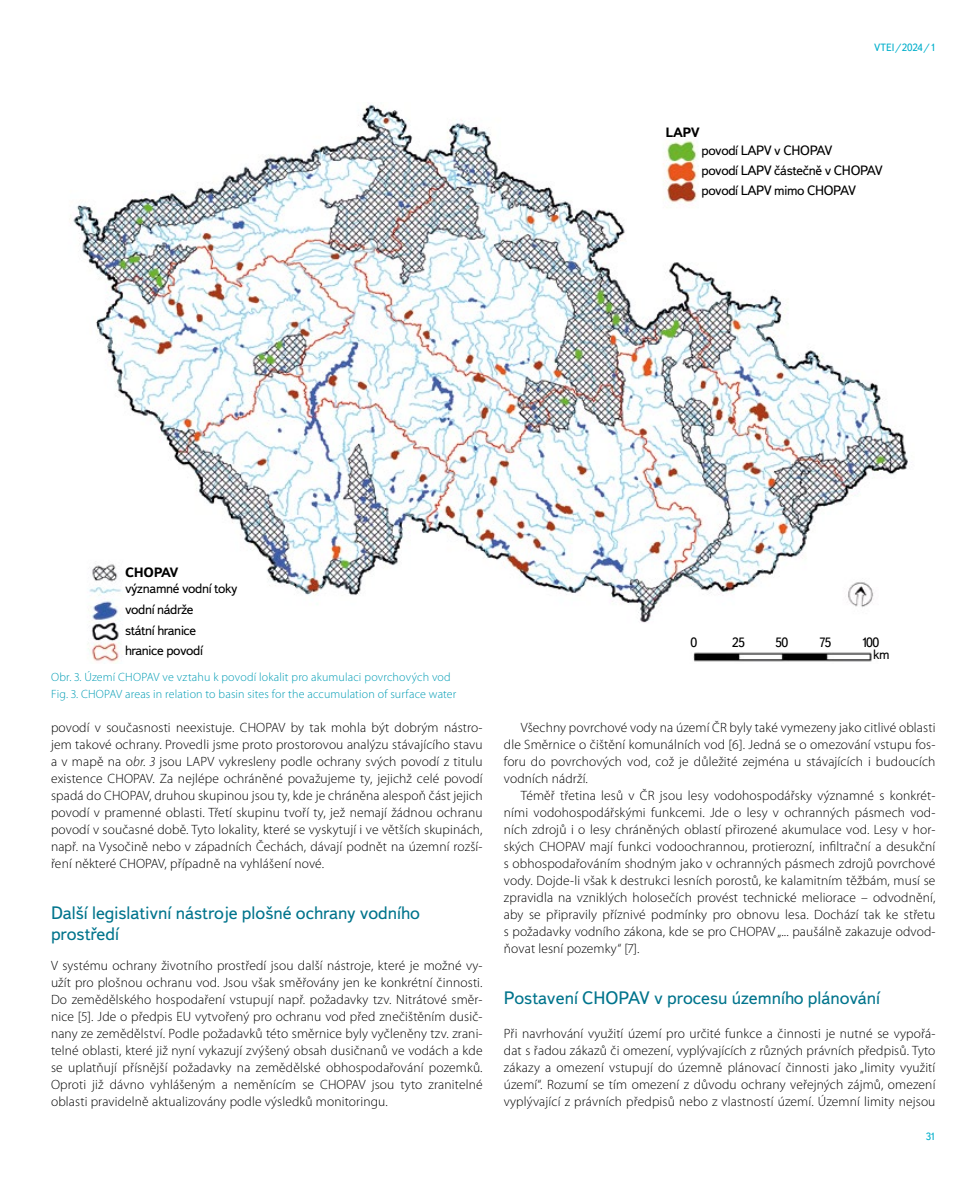
<style>
.page{position:relative;width:978px;height:1191px;background:#fff}
.page>*{position:absolute;margin:0;border:0;box-sizing:border-box;transform-origin:0 0}
.t1{font:18px/21px "Textbook New";color:#00748c}
.t2{font:300 13.5px/17px "Myriad Pro";letter-spacing:.01em;color:#000;text-align:justify}
.t3{font:13.5px/20.5px "Textbook New";letter-spacing:-.025em;color:#000}
.t4{font:700 13.5px "Textbook New";letter-spacing:-.025em;color:#000}
.t5{font:300 12px/17px "Myriad Pro";letter-spacing:.01em;color:#009cb4}
.t6{font:10.5px "Textbook New";color:#00afcb}
.s1{font-style:italic}
</style>
<div class="page">
<img style="left:69px;top:104px;width:839px;height:559px">
<p class="t4" style="left:666px;top:124px;width:36px">LAPV</p>
<p class="t6" style="left:874px;top:41px;width:63px">VTEI/2024/1</p>
<p class="t3" style="left:702px;top:140px;width:183px;line-height:20px">povodí LAPV v CHOPAV<br>povodí LAPV částečně v CHOPAV povodí LAPV mimo CHOPAV</p>
<p class="t4" style="left:125px;top:564px;width:55px">CHOPAV</p>
<p class="t3" style="left:125px;top:578px;width:114px">významné vodní toky vodní nádrže<br>státní hranice hranice povodí</p>
<p class="t5" style="left:51px;top:668px;width:407px">Obr. 3. Území CHOPAV ve vztahu k povodí lokalit pro akumulaci povrchových vod<br>Fig. 3. CHOPAV areas in relation to basin sites for the accumulation of surface water</p>
<p class="t2" style="left:51px;top:718px;width:433px">povodí v současnosti neexistuje. CHOPAV by tak mohla být dobrým nástro&shy;jem takové ochrany. Provedli jsme proto prostorovou analýzu stávajícího stavu a v mapě na o<span class="s1">br. 3</span> jsou LAPV vykresleny podle ochrany svých povodí z titulu existence CHOPAV. Za nejlépe ochráněné považujeme ty, jejichž celé povodí spadá do CHOPAV, druhou skupinou jsou ty, kde je chráněna alespoň část jejich povodí v pramenné oblasti. Třetí skupinu tvoří ty, jež nemají žádnou ochranu povodí v současné době. Tyto lokality, které se vyskytují i ve větších skupinách, např. na Vysočině nebo v západních Čechách, dávají podnět na územní rozší&shy;ření některé CHOPAV, případně na vyhlášení nové.</p>
<h1 class="t1" style="left:51px;top:902px;width:370px">Další legislativní nástroje plošné ochrany vodního prostředí</h1>
<p class="t2" style="left:51px;top:956px;width:433px">V systému ochrany životního prostředí jsou další nástroje, které je možné vy&shy;užít pro plošnou ochranu vod. Jsou však směřovány jen ke konkrétní činnosti.<br>Do zemědělského hospodaření vstupují např. požadavky tzv. Nitrátové směr&shy;nice [5]. Jde o předpis EU vytvořený pro ochranu vod před znečištěním dusič&shy;nany ze zemědělství. Podle požadavků této směrnice byly vyčleněny tzv. zrani&shy;telné oblasti, které již nyní vykazují zvýšený obsah dusičnanů ve vodách a kde se uplatňují přísnější požadavky na zemědělské obhospodařování pozemků.<br>Oproti již dávno vyhlášeným a neměnícím se CHOPAV jsou tyto zranitelné oblasti pravidelně aktualizovány podle výsledků monitoringu.</p>
<p class="t3" style="left:690px;top:632px;width:8px">0</p>
<p class="t3" style="left:732px;top:632px;width:14px">25</p>
<p class="t3" style="left:776px;top:632px;width:14px">50</p>
<p class="t3" style="left:820px;top:632px;width:13px">75</p>
<p class="t3" style="left:873px;top:636px;width:18px;line-height:12.3px;text-indent:-10px">100 km</p>
<p class="t2" style="left:504px;top:718px;width:433px;text-indent:17px">Všechny povrchové vody na území ČR byly také vymezeny jako citlivé oblasti dle Směrnice o čištění komunálních vod [6]. Jedná se o omezování vstupu fos&shy;foru do povrchových vod, což je důležité zejména u stávajících i budoucích vodních nádrží.</p>
<p class="t2" style="left:504px;top:786px;width:433px;text-indent:17px">Téměř třetina lesů v ČR jsou lesy vodohospodářsky významné s konkrét&shy;ními vodohospodářskými funkcemi. Jde o lesy v ochranných pásmech vod&shy;ních zdrojů i o lesy chráněných oblastí přirozené akumulace vod. Lesy v hor&shy;ských CHOPAV mají funkci vodoochrannou, protierozní, infiltrační a desukční s obhospodařováním shodným jako v ochranných pásmech zdrojů povrchové vody. Dojde-li však k destrukci lesních porostů, ke kalamitním těžbám, musí se zpravidla na vzniklých holosečích provést technické meliorace – odvodnění, aby se připravily příznivé podmínky pro obnovu lesa. Dochází tak ke střetu s požadavky vodního zákona, kde se pro CHOPAV „... paušálně zakazuje odvod&shy;ňovat lesní pozemky“ [7].</p>
<h1 class="t1" style="left:504px;top:987px;width:378px">Postavení CHOPAV v procesu územního plánování</h1>
<p class="t2" style="left:504px;top:1024px;width:433px">Při navrhování využití území pro určité funkce a činnosti je nutné se vypořá&shy;dat s řadou zákazů či omezení, vyplývajících z různých právních předpisů. Tyto zákazy a omezení vstupují do územně plánovací činnosti jako „limity využití území“. Rozumí se tím omezení z důvodu ochrany veřejných zájmů, omezení vyplývající z právních předpisů nebo z vlastností území. Územní limity nejsou</p>
<p class="t6" style="left:926px;top:1130px;width:11px">31</p>
</div>
